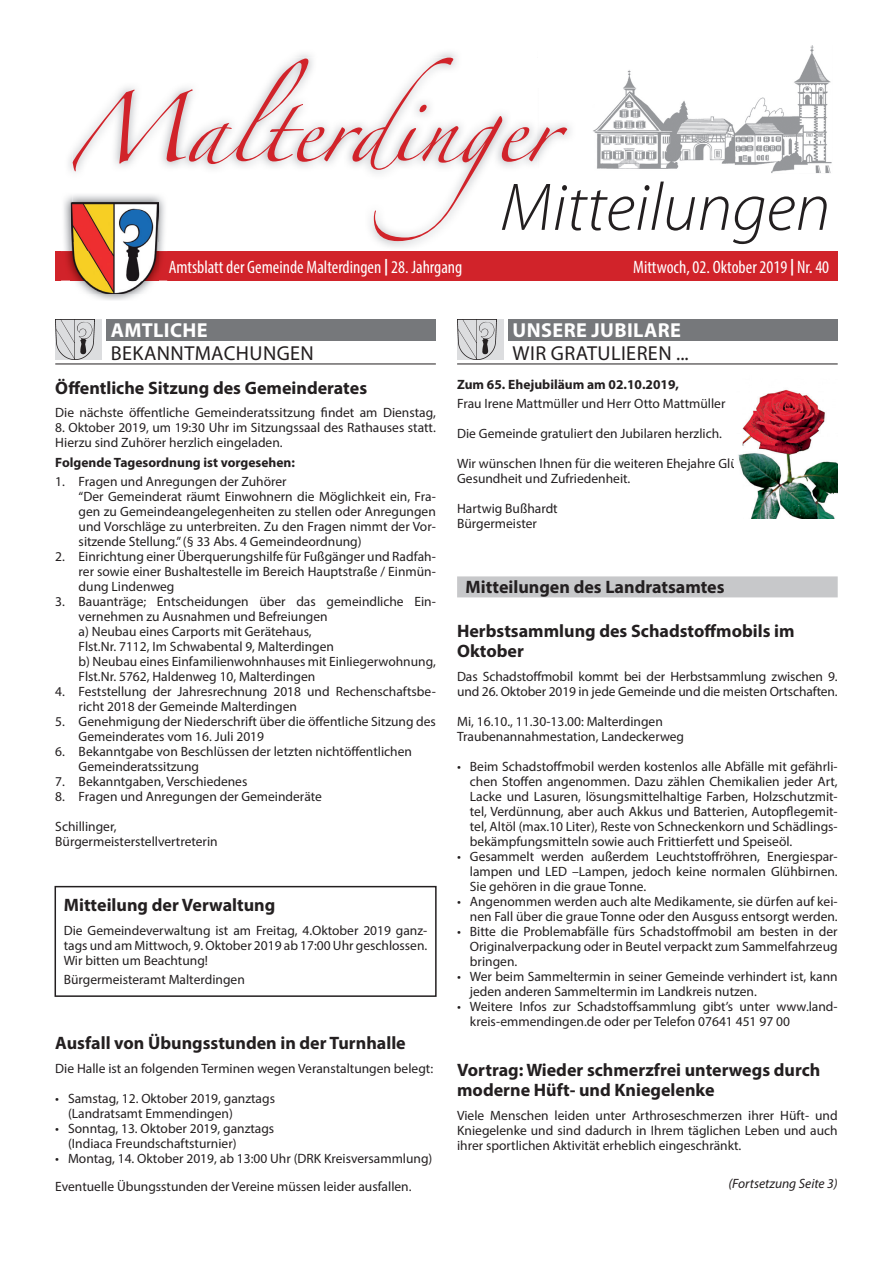
<style>
.page{position:relative;width:893px;height:1263px;background:#fff}
.page>*{position:absolute;margin:0;border:0;box-sizing:border-box;transform-origin:0 0}
.t1{font:152.55px "Zapfino Extra LT Pro";color:#d1232a}
.t2{font:italic 300 67.95px "Myriad Pro";color:#231f20}
.t3{font:20.25px "Myriad Pro";letter-spacing:.02em;color:#231f20}
.t4{font:700 20.25px "Myriad Pro";letter-spacing:.02em;color:#fff}
.t5{font:700 18px/20.2px "Myriad Pro";color:#231f20}
.t6{font:condensed 18px "Myriad Pro";color:#fff}
.t7{font:13.5px/15px "Myriad Pro";color:#231f20}
.t8{font:700 13.5px "Myriad Pro";color:#231f20}
.t9{font:italic 13.5px "Myriad Pro";color:#231f20}
.s1{font-style:italic}
</style>
<div class="page">
<img style="left:593px;top:45px;width:239px;height:128px">
<div style="left:55px;top:251px;width:783px;height:29px;background:#d1232a"></div>
<img style="left:61px;top:251px;width:106px;height:49px">
<img style="left:64px;top:195px;width:100px;height:56px">
<img style="left:73px;top:193px;width:93px;height:48px">
<img style="left:71px;top:202px;width:87px;height:92px">
<img style="left:73px;top:202px;width:85px;height:39px">
<div style="left:56px;top:319px;width:46px;height:41px;background:#dcdddf"></div>
<img style="left:56px;top:319px;width:38px;height:41px">
<div style="left:106px;top:319px;width:330px;height:22px;background:#76787b"></div>
<hr style="left:55px;top:364px;width:381px;height:1px;background:#231f20">
<div style="left:457px;top:576px;width:381px;height:21px;background:#c7c8ca"></div>
<div style="left:457px;top:319px;width:46px;height:41px;background:#dcdddf"></div>
<img style="left:457px;top:319px;width:39px;height:41px">
<div style="left:508px;top:319px;width:330px;height:22px;background:#76787b"></div>
<hr style="left:457px;top:364px;width:381px;height:1px;background:#231f20">
<div style="left:55px;top:886px;width:382px;height:111px;border:2px solid #231f20"></div>
<img style="left:738px;top:389px;width:100px;height:129px">
<h1 class="t1" style="left:71px;top:19px;width:517px">Malterdinger</h1>
<h2 class="t2" style="left:500px;top:171px;width:332px">Mitteilungen</h2>
<h3 class="t6" style="left:169px;top:256px;width:295px">Amtsblatt der Gemeinde Malterdingen 28. Jahrgang</h3>
<h3 class="t6" style="left:633px;top:256px;width:197px">Mittwoch, 02. Oktober 2019 Nr. 40</h3>
<h3 class="t4" style="left:111px;top:317px;width:99px">AMTLICHE</h3>
<h3 class="t3" style="left:111px;top:341px;width:205px">BEKANNTMACHUNGEN</h3>
<h3 class="t5" style="left:55px;top:377px;width:313px">Öffentliche Sitzung des Gemeinderates</h3>
<p class="t7" style="left:55px;top:405px;width:382px">Die nächste öffentliche Gemeinderatssitzung findet am Dienstag,</p>
<p class="t7" style="left:55px;top:420px;width:382px">8. Oktober 2019, um 19:30 Uhr im Sitzungssaal des Rathauses statt.<br>Hierzu sind Zuhörer herzlich eingeladen.</p>
<p class="t8" style="left:55px;top:453px;width:241px">Folgende Tagesordnung ist vorgesehen:</p>
<p class="t7" style="left:79px;top:474px;width:359px;text-indent:-23px">1. Fragen und Anregungen der Zuhörer<br>“Der Gemeinderat räumt Einwohnern die Möglichkeit ein, Fra&shy;gen zu Gemeindeangelegenheiten zu stellen oder Anregungen und Vorschläge zu unterbreiten. Zu den Fragen nimmt der Vor&shy;sitzende Stellung.” (§ 33 Abs. 4 Gemeindeordnung)</p>
<p class="t7" style="left:79px;top:549px;width:359px;text-align:justify;text-indent:-23px">2. Einrichtung einer Überquerungshilfe für Fußgänger und Radfah&shy;rer sowie einer Bushaltestelle im Bereich Hauptstraße / Einmün&shy;dung Lindenweg</p>
<p class="t7" style="left:79px;top:594px;width:359px;text-indent:-23px">3. Bauanträge; Entscheidungen über das gemeindliche Ein&shy;vernehmen zu Ausnahmen und Befreiungen<br>a) Neubau eines Carports mit Gerätehaus,<br>Flst.Nr. 7112, Im Schwabental 9, Malterdingen<br>b) Neubau eines Einfamilienwohnhauses mit Einliegerwohnung, Flst.Nr. 5762, Haldenweg 10, Malterdingen</p>
<p class="t7" style="left:79px;top:684px;width:359px;text-indent:-23px">4. Feststellung der Jahresrechnung 2018 und Rechenschaftsbe&shy;richt 2018 der Gemeinde Malterdingen</p>
<p class="t7" style="left:79px;top:714px;width:359px;text-indent:-23px">5. Genehmigung der Niederschrift über die öffentliche Sitzung des<br>Gemeinderates vom 16. Juli 2019</p>
<p class="t7" style="left:79px;top:744px;width:335px;text-indent:-23px">6. Bekanntgabe von Beschlüssen der letzten nichtöffentlichen<br>Gemeinderatssitzung</p>
<p class="t7" style="left:55px;top:774px;width:194px">7. Bekanntgaben, Verschiedenes</p>
<p class="t7" style="left:55px;top:789px;width:268px">8. Fragen und Anregungen der Gemeinderäte</p>
<p class="t7" style="left:55px;top:819px;width:164px">Schillinger,<br>Bürgermeisterstellvertreterin</p>
<h3 class="t5" style="left:64px;top:894px;width:213px">Mitteilung der Verwaltung</h3>
<p class="t7" style="left:64px;top:922px;width:365px;text-align:justify">Die Gemeindeverwaltung ist am Freitag, 4.Oktober 2019 ganz&shy;tags und am Mittwoch, 9. Oktober 2019 ab 17:00 Uhr geschlossen.<br>Wir bitten um Beachtung!</p>
<p class="t7" style="left:64px;top:972px;width:183px">Bürgermeisteramt Malterdingen</p>
<h3 class="t5" style="left:55px;top:1032px;width:352px">Ausfall von Übungsstunden in der Turnhalle</h3>
<p class="t7" style="left:55px;top:1060px;width:379px">Die Halle ist an folgenden Terminen wegen Veranstaltungen belegt:</p>
<p class="t7" style="left:68px;top:1090px;width:208px;text-indent:-13px"><span class="s1">•</span> Samstag, 12. Oktober 2019, ganztags (Landratsamt Emmendingen)</p>
<p class="t7" style="left:68px;top:1120px;width:208px;text-indent:-13px"><span class="s1">•</span> Sonntag, 13. Oktober 2019, ganztags (Indiaca Freundschaftsturnier)</p>
<p class="t7" style="left:55px;top:1144px;width:379px;line-height:27.8px"><span class="s1">•</span> Montag, 14. Oktober 2019, ab 13:00 Uhr (DRK Kreisversammlung)<br>Eventuelle Übungsstunden der Vereine müssen leider ausfallen.</p>
<h3 class="t4" style="left:513px;top:317px;width:170px">UNSERE JUBILARE</h3>
<h3 class="t3" style="left:513px;top:341px;width:178px">WIR GRATULIEREN ...</h3>
<p class="t8" style="left:457px;top:375px;width:223px">Zum 65. Ehejubiläum am 02.10.2019,</p>
<p class="t7" style="left:457px;top:396px;width:270px">Frau Irene Mattmüller und Herr Otto Mattmüller</p>
<p class="t7" style="left:457px;top:426px;width:266px">Die Gemeinde gratuliert den Jubilaren herzlich.</p>
<p class="t7" style="left:457px;top:456px;width:298px">Wir wünschen Ihnen für die weiteren Ehejahre Glück,<br>Gesundheit und Zufriedenheit.</p>
<p class="t7" style="left:457px;top:501px;width:102px">Hartwig Bußhardt<br>Bürgermeister</p>
<h3 class="t5" style="left:466px;top:576px;width:260px">Mitteilungen des Landratsamtes</h3>
<h3 class="t5" style="left:457px;top:620px;width:339px">Herbstsammlung des Schadstoffmobils im<br>Oktober</h3>
<p class="t7" style="left:457px;top:668px;width:382px">Das Schadstoffmobil kommt bei der Herbstsammlung zwischen 9. und 26. Oktober 2019 in jede Gemeinde und die meisten Ortschaften.</p>
<p class="t7" style="left:457px;top:713px;width:229px">Mi, 16.10., 11.30-13.00: Malterdingen<br>Traubenannahmestation, Landeckerweg</p>
<p class="t7" style="left:470px;top:758px;width:369px;text-align:justify;text-indent:-13px"><span class="s1">•</span> Beim Schadstoffmobil werden kostenlos alle Abfälle mit gefährli&shy;chen Stoffen angenommen. Dazu zählen Chemikalien jeder Art, Lacke und Lasuren, lösungsmittelhaltige Farben, Holzschutzmit&shy;tel, Verdünnung, aber auch Akkus und Batterien, Autopflegemit&shy;tel, Altöl (max.10 Liter), Reste von Schneckenkorn und Schädlings&shy;bekämpfungsmitteln sowie auch Frittierfett und Speiseöl.</p>
<p class="t7" style="left:470px;top:848px;width:369px;text-align:justify;text-indent:-13px"><span class="s1">•</span> Gesammelt werden außerdem Leuchtstoffröhren, Energiespar&shy;lampen und LED –Lampen, jedoch keine normalen Glühbirnen.<br>Sie gehören in die graue Tonne.</p>
<p class="t7" style="left:457px;top:893px;width:382px;text-align:right"><span class="s1">•</span> Angenommen werden auch alte Medikamente, sie dürfen auf kei&shy;nen Fall über die graue Tonne oder den Ausguss entsorgt werden.</p>
<p class="t7" style="left:470px;top:923px;width:369px;text-align:justify;text-indent:-13px"><span class="s1">•</span> Bitte die Problemabfälle fürs Schadstoffmobil am besten in der Originalverpackung oder in Beutel verpackt zum Sammelfahrzeug bringen.</p>
<p class="t7" style="left:470px;top:968px;width:369px;text-indent:-13px"><span class="s1">•</span> Wer beim Sammeltermin in seiner Gemeinde verhindert ist, kann jeden anderen Sammeltermin im Landkreis nutzen.</p>
<p class="t7" style="left:470px;top:998px;width:369px;text-indent:-13px"><span class="s1">•</span> Weitere Infos zur Schadstoffsammlung gibt’s unter www.land&shy;kreis-emmendingen.de oder per Telefon 07641 451 97 00</p>
<h3 class="t5" style="left:457px;top:1059px;width:365px">Vortrag: Wieder schmerzfrei unterwegs durch moderne Hüft- und Kniegelenke</h3>
<p class="t7" style="left:457px;top:1107px;width:382px;text-align:justify">Viele Menschen leiden unter Arthroseschmerzen ihrer Hüft- und Kniegelenke und sind dadurch in Ihrem täglichen Leben und auch ihrer sportlichen Aktivität erheblich eingeschränkt.</p>
<p class="t9" style="left:728px;top:1175px;width:111px">(Fortsetzung Seite 3)</p>
</div>
